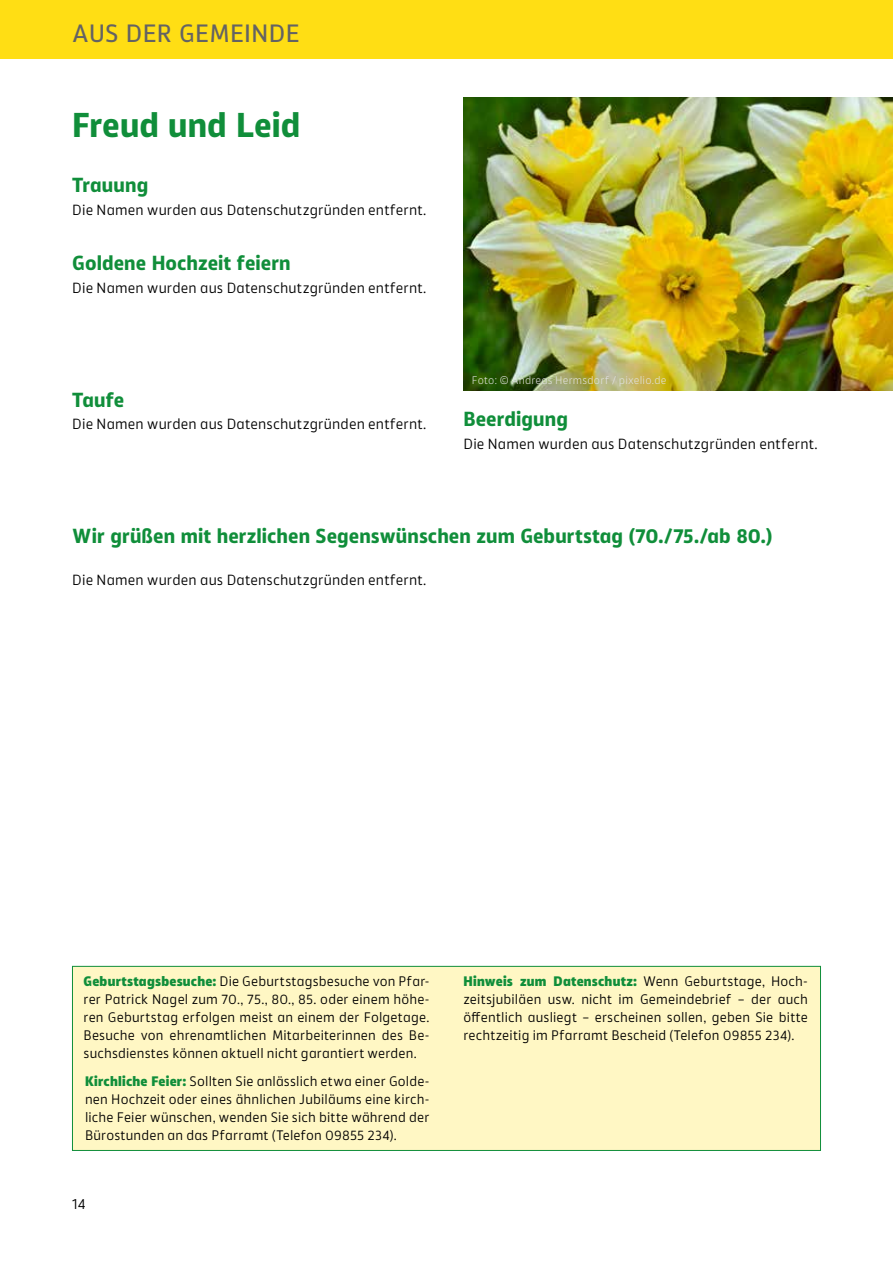
<style>
.page{position:relative;width:893px;height:1263px;background:#fff}
.page>*{position:absolute;margin:0;border:0;box-sizing:border-box;transform-origin:0 0}
.t1{font:700 33px "Akwe Pro";letter-spacing:.005em;color:#108e3a}
.t2{font:500 24px "Akwe Pro";letter-spacing:.015em;color:#646363}
.t3{font:700 19.5px "Akwe Pro";letter-spacing:.005em;color:#108e3a}
.t4{font:14.1px "Akwe Pro";letter-spacing:.015em;color:#000}
.t5{font:13.2px/18px "Akwe Pro";letter-spacing:.015em;color:#000;text-align:justify}
.t6{font:300 10.5px "Akwe Pro";letter-spacing:.025em;color:#e3e3e3}
.s1{font-weight:800;color:#108e3a}
</style>
<div class="page">
<div style="left:0;top:0;width:893px;height:58px;background:#ffde14"></div>
<hr style="left:892px;top:1089px;width:1px;height:174px;background:#007c34">
<img style="left:463px;top:98px;width:430px;height:292px">
<div style="left:72px;top:966px;width:749px;height:185px;background:#fff7c4"></div>
<h2 class="t2" style="left:72px;top:15px;width:229px">AUS DER GEMEINDE</h2>
<h1 class="t1" style="left:72px;top:98px;width:229px">Freud und Leid</h1>
<h3 class="t3" style="left:72px;top:169px;width:77px">Trauung</h3>
<p class="t4" style="left:72px;top:199px;width:356px">Die Namen wurden aus Datenschutzgründen entfernt.</p>
<h3 class="t3" style="left:72px;top:247px;width:220px">Goldene Hochzeit feiern</h3>
<p class="t4" style="left:72px;top:277px;width:356px">Die Namen wurden aus Datenschutzgründen entfernt.</p>
<h3 class="t3" style="left:72px;top:384px;width:53px">Taufe</h3>
<p class="t4" style="left:72px;top:413px;width:356px">Die Namen wurden aus Datenschutzgründen entfernt.</p>
<p class="t6" style="left:472px;top:372px;width:196px">Foto: © Andreas Hermsdorf / pixelio.de</p>
<h3 class="t3" style="left:463px;top:403px;width:106px">Beerdigung</h3>
<p class="t4" style="left:463px;top:433px;width:356px">Die Namen wurden aus Datenschutzgründen entfernt.</p>
<h3 class="t3" style="left:72px;top:520px;width:701px">Wir grüßen mit herzlichen Segenswünschen zum Geburtstag (70./75./ab 80.)</h3>
<p class="t4" style="left:72px;top:569px;width:356px">Die Namen wurden aus Datenschutzgründen entfernt.</p>
<p class="t5" style="left:84px;top:971px;width:347px"><span class="s1">Geburtstagsbesuche:</span> Die Geburtstagsbesuche von Pfar&shy;rer Patrick Nagel zum 70., 75., 80., 85. oder einem höhe&shy;ren Geburtstag erfolgen meist an einem der Folgetage.<br>Besuche von ehrenamtlichen Mitarbeiterinnen des Be&shy;suchsdienstes können aktuell nicht garantiert werden.</p>
<p class="t5" style="left:85px;top:1071px;width:346px"><span class="s1">Kirchliche Feier:</span> Sollten Sie anlässlich etwa einer Golde&shy;nen Hochzeit oder eines ähnlichen Jubiläums eine kirch&shy;liche Feier wünschen, wenden Sie sich bitte während der Bürostunden an das Pfarramt (Telefon 09855 234).</p>
<p class="t4" style="left:72px;top:1193px;width:15px">14</p>
<p class="t5" style="left:463px;top:971px;width:346px"><span class="s1">Hinweis zum Datenschutz:</span> Wenn Geburtstage, Hoch&shy;zeitsjubiläen usw. nicht im Gemeindebrief – der auch öffentlich ausliegt – erscheinen sollen, geben Sie bitte rechtzeitig im Pfarramt Bescheid (Telefon 09855 234).</p>
</div>
